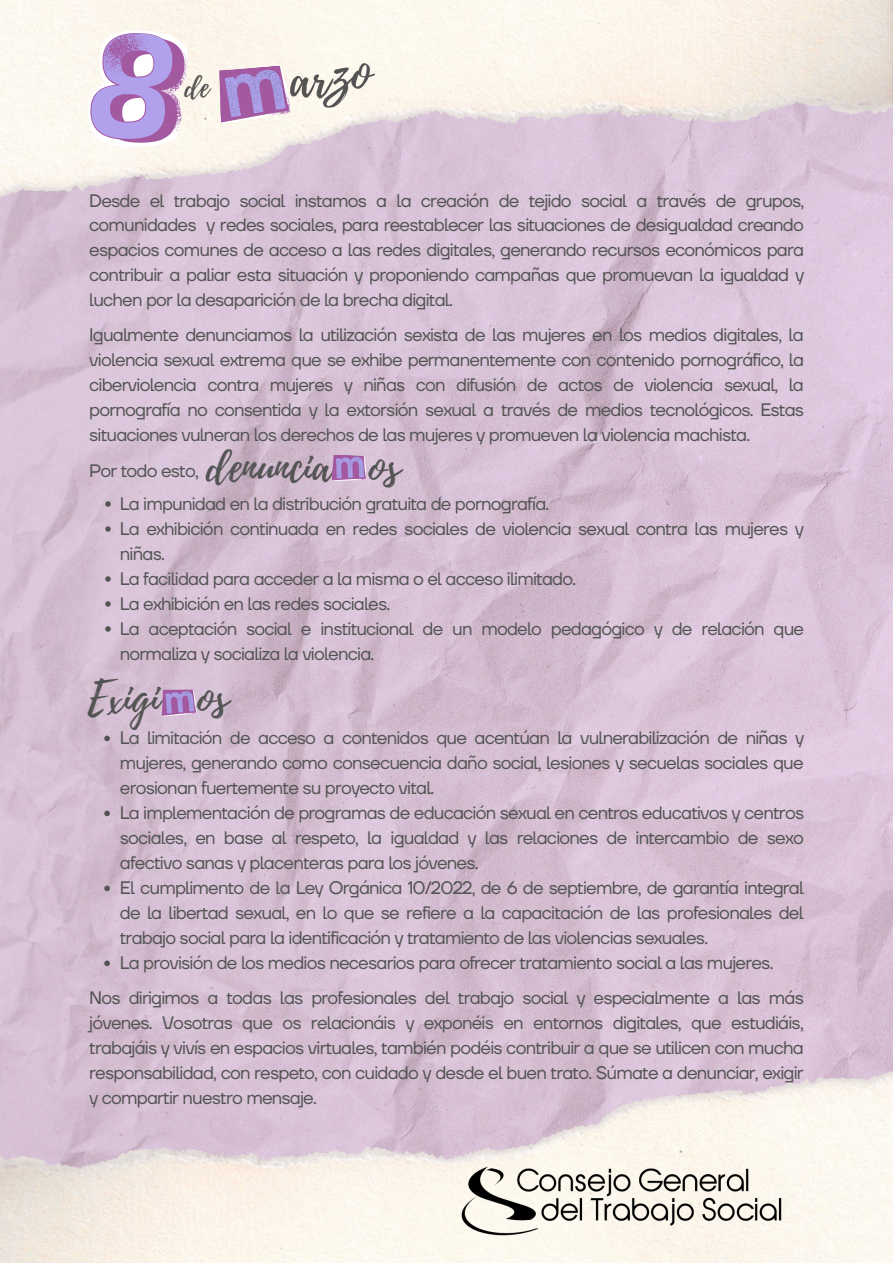
<style>
.page{position:relative;width:893px;height:1264px;background:#fff}
.page>*{position:absolute;margin:0;border:0;box-sizing:border-box;transform-origin:0 0}
.t1{font:52.5px "Playlist Script";color:#545454}
.t2{font:43.8px "Playlist Script";color:#545454}
.t3{font:29.7px "Playlist Script";color:#545454}
.t4{font:18px/25px "TT Firs Neue";letter-spacing:-.045em;color:#545454;text-align:justify}
</style>
<div class="page">
<img style="left:0;top:208px;width:892px;height:854px">
<img style="left:0;top:0;width:892px;height:208px">
<img style="left:355px;top:1052px;width:532px;height:210px">
<svg style="left:105px;top:501px;width:6px;height:6px"></svg>
<svg style="left:105px;top:526px;width:6px;height:5px"></svg>
<svg style="left:105px;top:576px;width:6px;height:5px"></svg>
<svg style="left:105px;top:601px;width:6px;height:5px"></svg>
<svg style="left:105px;top:626px;width:6px;height:5px"></svg>
<svg style="left:331px;top:454px;width:36px;height:28px"></svg>
<svg style="left:162px;top:689px;width:34px;height:27px"></svg>
<svg style="left:104px;top:735px;width:6px;height:6px"></svg>
<svg style="left:104px;top:810px;width:6px;height:6px"></svg>
<svg style="left:104px;top:885px;width:6px;height:6px"></svg>
<svg style="left:104px;top:960px;width:6px;height:6px"></svg>
<svg style="left:88px;top:31px;width:101px;height:116px"></svg>
<svg style="left:217px;top:65px;width:74px;height:59px;background:#bc98c9"></svg>
<h3 class="t3" style="left:185px;top:66px;width:26px">de</h3>
<h1 class="t1" style="left:284px;top:44px;width:84px;rotate:-7deg">arzo</h1>
<p class="t4" style="left:89px;top:188px;width:716px">Desde el trabajo social instamos a la creación de tejido social a través de grupos, comunidades y redes sociales, para reestablecer las situaciones de desigualdad creando espacios comunes de acceso a las redes digitales, generando recursos económicos para contribuir a paliar esta situación y proponiendo campañas que promuevan la igualdad y luchen por la desaparición de la brecha digital.</p>
<p class="t4" style="left:89px;top:323px;width:716px">Igualmente denunciamos la utilización sexista de las mujeres en los medios digitales, la violencia sexual extrema que se exhibe permanentemente con contenido pornográfico, la ciberviolencia contra mujeres y niñas con difusión de actos de violencia sexual, la pornografía no consentida y la extorsión sexual a través de medios tecnológicos. Estas situaciones vulneran los derechos de las mujeres y promueven la violencia machista.</p>
<h2 class="t2" style="left:206px;top:435px;width:195px">denuncia os</h2>
<p class="t4" style="left:89px;top:459px;width:111px">Por todo esto,</p>
<p class="t4" style="left:120px;top:491px;width:685px;text-align:left">La impunidad en la distribución gratuita de pornografía.<br>La exhibición continuada en redes sociales de violencia sexual contra las mujeres y niñas.<br>La facilidad para acceder a la misma o el acceso ilimitado.<br>La exhibición en las redes sociales.<br>La aceptación social e institucional de un modelo pedagógico y de relación que normaliza y socializa la violencia.</p>
<h2 class="t2" style="left:88px;top:666px;width:142px">Exigi os</h2>
<p class="t4" style="left:120px;top:726px;width:685px;text-align:left">La limitación de acceso a contenidos que acentúan la vulnerabilización de niñas y mujeres, generando como consecuencia daño social, lesiones y secuelas sociales que erosionan fuertemente su proyecto vital.<br>La implementación de programas de educación sexual en centros educativos y centros sociales, en base al respeto, la igualdad y las relaciones de intercambio de sexo afectivo sanas y placenteras para los jóvenes.<br>El cumplimento de la Ley Orgánica 10/2022, de 6 de septiembre, de garantía integral de la libertad sexual, en lo que se refiere a la capacitación de las profesionales del trabajo social para la identificación y tratamiento de las violencias sexuales.<br>La provisión de los medios necesarios para ofrecer tratamiento social a las mujeres.</p>
<p class="t4" style="left:89px;top:986px;width:716px">Nos dirigimos a todas las profesionales del trabajo social y especialmente a las más jóvenes. Vosotras que os relacionáis y exponéis en entornos digitales, que estudiáis, trabajáis y vivís en espacios virtuales, también podéis contribuir a que se utilicen con mucha responsabilidad, con respeto, con cuidado y desde el buen trato. Súmate a denunciar, exigir y compartir nuestro mensaje.</p>
</div>
